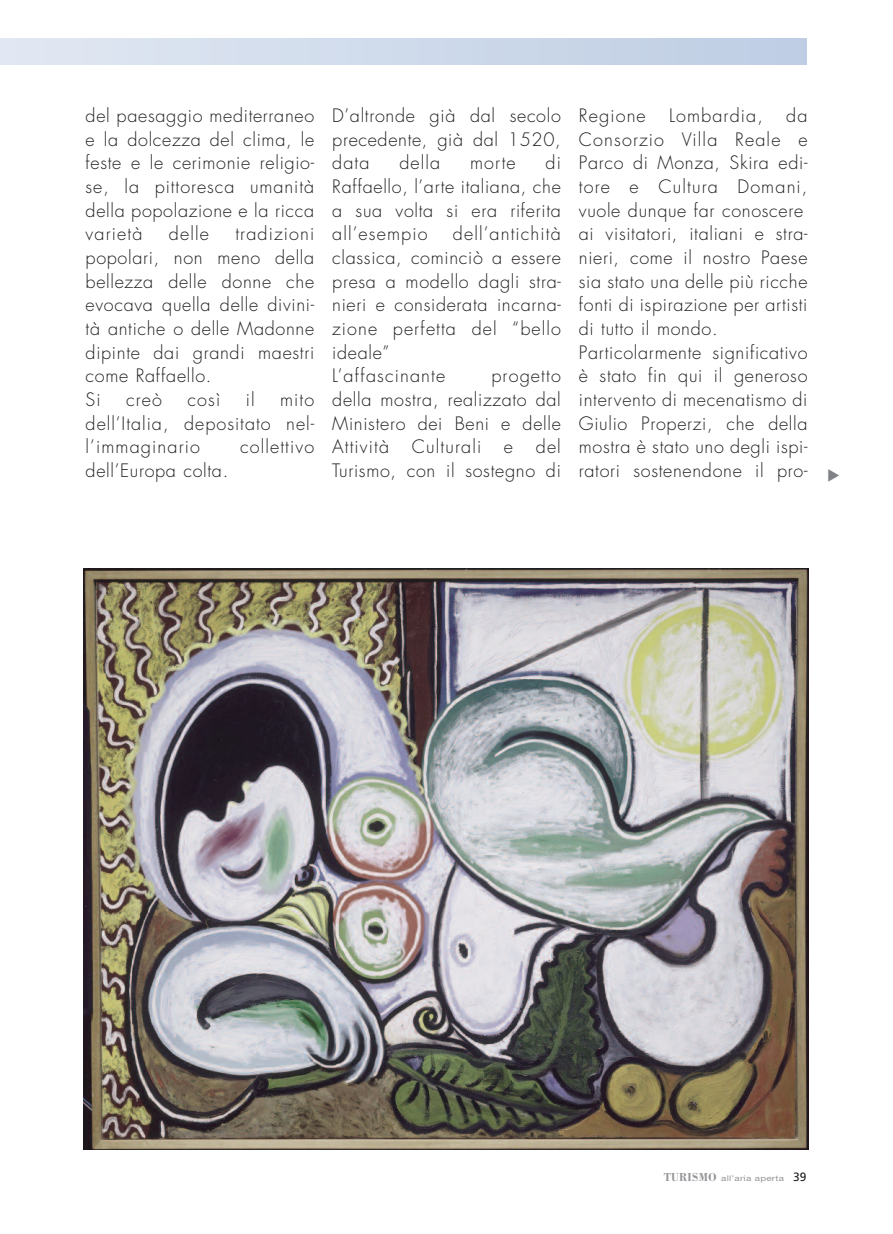
<style>
.page{position:relative;width:893px;height:1234px;background:#fff}
.page>*{position:absolute;margin:0;border:0;box-sizing:border-box;transform-origin:0 0}
.t1{font:300 18px/23.7px "Futura";letter-spacing:.035em;color:#231f20;text-align:justify}
.t2{font:300 18px "Futura";letter-spacing:.06em;color:#231f20}
.t3{font:7.8px "Helvetica Neue";letter-spacing:.03em;color:#939598;scale:1.25 1}
.s1{font-family:"Bodoni";font-weight:700;font-size:12px}
.s2{font-family:"Frutiger";font-size:12px;color:#231f20}
</style>
<div class="page">
<div style="left:0;top:38px;width:806px;height:27px;background:linear-gradient(to right,#e1e8f2,#becde4)"></div>
<img style="left:84px;top:568px;width:725px;height:581px">
<p class="t1" style="left:86px;top:105px;width:230px">del paesaggio mediterraneo e la dolcezza del clima, le feste e le cerimonie religio&shy;se, la pittoresca umanità della popolazione e la ricca varietà</p>
<p class="t1" style="left:86px;top:223px;width:230px;text-align:left;text-indent:150px">tradizioni popolari, non meno della bellezza delle donne che evocava quella delle divini&shy;tà antiche o delle Madonne dipinte dai grandi maestri come Raffaello.<br>Si</p>
<p class="t1" style="left:169px;top:223px;width:42px">delle</p>
<p class="t1" style="left:126px;top:389px;width:37px">creò</p>
<p class="t1" style="left:188px;top:389px;width:34px">così</p>
<p class="t1" style="left:246px;top:389px;width:10px">il</p>
<p class="t1" style="left:86px;top:389px;width:230px;text-indent:194px">mito dell’Italia, depositato nel&shy;l’immaginario</p>
<p class="t2" style="left:240px;top:438px;width:76px">collettivo</p>
<p class="t1" style="left:86px;top:460px;width:144px">dell’Europa colta.</p>
<p class="t1" style="left:332px;top:105px;width:230px">D’altronde già dal secolo precedente, già dal 1520, data</p>
<p class="t1" style="left:332px;top:152px;width:230px;text-indent:213px">di Raffaello, l’arte italiana, che a sua volta si era riferita all’esempio</p>
<p class="t1" style="left:399px;top:152px;width:42px">della</p>
<p class="t1" style="left:470px;top:152px;width:47px">morte</p>
<p class="t1" style="left:332px;top:223px;width:230px;text-align:left;text-indent:121px">dell’antichità classica, cominciò a essere presa a modello dagli stra&shy;nieri e considerata incarna&shy;zione perfetta del “bello ideale”<br>L’affascinante</p>
<p class="t1" style="left:332px;top:365px;width:230px;text-indent:159px">progetto della mostra, realizzato dal Ministero dei Beni e delle Attività</p>
<p class="t1" style="left:332px;top:436px;width:230px;text-align:right">del<br>Turismo, con il sostegno di</p>
<p class="t2" style="left:412px;top:438px;width:71px">Culturali</p>
<p class="t1" style="left:504px;top:436px;width:11px">e</p>
<p class="t1" style="left:579px;top:105px;width:230px;text-align:left;text-indent:207px">da<br>Consorzio Villa Reale e<br>Parco di Monza, Skira edi&shy;tore e Cultura Domani, vuole dunque far conoscere ai visitatori, italiani e stra&shy;nieri, come il nostro Paese sia stato una delle più ricche fonti di ispirazione per artisti di tutto il mondo.<br>Particolarmente significativo è stato fin qui il generoso intervento di mecenatismo di<br>Giulio Properzi, che della mostra è stato uno degli ispi&shy;ratori sostenendone il pro-</p>
<p class="t2" style="left:579px;top:107px;width:68px">Regione</p>
<p class="t2" style="left:669px;top:107px;width:95px">Lombardia,</p>
<p class="t3" style="left:664px;top:1172px;width:115px"><span class="s1">TURISMO</span> all’aria aperta <span class="s2">39</span></p>
</div>
